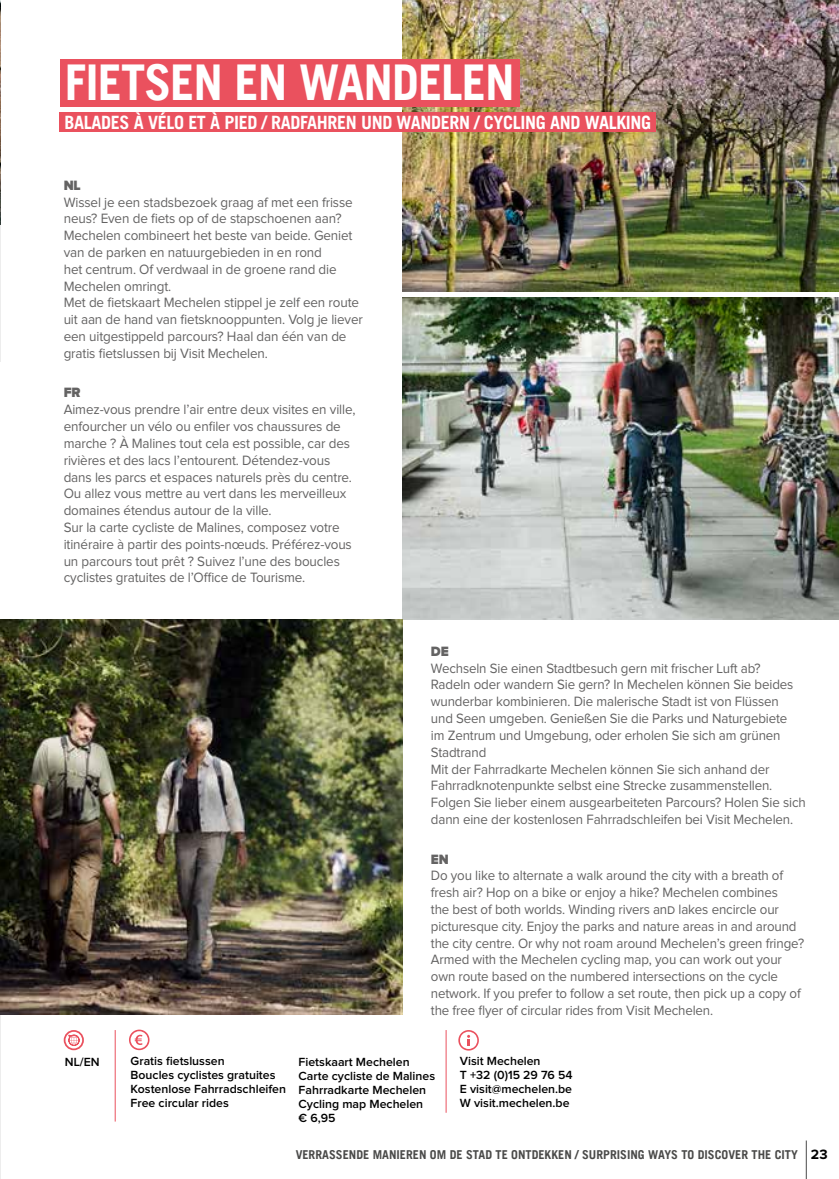
<style>
.page{position:relative;width:839px;height:1179px;background:#fff}
.page>*{position:absolute;margin:0;border:0;box-sizing:border-box;transform-origin:0 0}
.t1{font:700 49.35px "Trade Gothic LT";letter-spacing:-.02em;color:#fff}
.t2{font:700 18.38px "Trade Gothic LT";letter-spacing:-.02em;color:#fff}
.t3{font:14px/16.8px "Proxima Nova";letter-spacing:-.01em;color:#646363;scale:.95 1}
.t4{font:14px/16.8px "Proxima Nova";letter-spacing:-.01em;color:#646363;scale:.96 1}
.t5{font:900 14px "Proxima Nova";letter-spacing:-.01em;color:#646363;scale:.96 1}
.t6{font:900 14px "Proxima Nova";letter-spacing:-.01em;color:#646363;scale:.95 1}
.t7{font:700 14px "Proxima Nova";color:#000}
.t8{font:600 12.25px/14px "Proxima Nova";color:#000}
.t9{font:700 12.25px "Trade Gothic LT";color:#4a4a49}
</style>
<div class="page">
<img style="left:402px;top:0;width:436px;height:291px">
<hr style="left:0;top:0;width:1px;height:362px;background:#ededed">
<hr style="left:0;top:716px;width:1px;height:462px;background:#ededed">
<img style="left:402px;top:297px;width:436px;height:322px">
<div style="left:60px;top:60px;width:459px;height:47px;background:#ea515e"></div>
<div style="left:60px;top:113px;width:596px;height:19px;background:#ea515e"></div>
<hr style="left:115px;top:1029px;width:1px;height:92px;background:#ea515e">
<hr style="left:445px;top:1029px;width:1px;height:83px;background:#ea515e">
<svg style="left:129px;top:1029px;width:20px;height:20px"></svg>
<div style="left:64px;top:1029px;width:20px;height:21px;border:2px solid #ea515e;border-radius:50%"></div>
<svg style="left:69px;top:1034px;width:10px;height:11px"></svg>
<svg style="left:458px;top:1030px;width:21px;height:20px"></svg>
<img style="left:1px;top:619px;width:401px;height:395px">
<img style="left:0;top:0;width:1px;height:224px">
<hr style="left:805px;top:1140px;width:1px;height:38px;background:#4a4a49">
<h1 class="t1" style="left:65px;top:52px;width:451px">FIETSEN EN WANDELEN</h1>
<h2 class="t2" style="left:64px;top:111px;width:588px">BALADES À VÉLO ET À PIED / RADFAHREN UND WANDERN / CYCLING AND WALKING</h2>
<p class="t5" style="left:64px;top:179px;width:19px">NL</p>
<p class="t4" style="left:64px;top:194px;width:313px">Wissel je een stadsbezoek graag af met een frisse neus? Even de fiets op of de stapschoenen aan?<br>Mechelen combineert het beste van beide. Geniet van de parken en natuurgebieden in en rond<br>het centrum. Of verdwaal in de groene rand die Mechelen omringt.<br>Met de fietskaart Mechelen stippel je zelf een route uit aan de hand van fietsknooppunten. Volg je liever een uitgestippeld parcours? Haal dan één van de gratis fietslussen bij Visit Mechelen.</p>
<p class="t5" style="left:64px;top:386px;width:19px">FR</p>
<p class="t4" style="left:64px;top:402px;width:305px">Aimez-vous prendre l’air entre deux visites en ville, enfourcher un vélo ou enfiler vos chaussures de marche ? À Malines tout cela est possible, car des rivières et des lacs l’entourent. Détendez-vous dans les parcs et espaces naturels près du centre.<br>Ou allez vous mettre au vert dans les merveilleux domaines étendus autour de la ville.<br>Sur la carte cycliste de Malines, composez votre itinéraire à partir des points-nœuds. Préférez-vous un parcours tout prêt ? Suivez l’une des boucles cyclistes gratuites de l’Office de Tourisme.</p>
<p class="t8" style="left:65px;top:1054px;width:36px">NL/EN</p>
<p class="t5" style="left:431px;top:644px;width:20px">DE</p>
<p class="t3" style="left:431px;top:660px;width:396px">Wechseln Sie einen Stadtbesuch gern mit frischer Luft ab?<br>Radeln oder wandern Sie gern? In Mechelen können Sie beides wunderbar kombinieren. Die malerische Stadt ist von Flüssen<br>und Seen umgeben. Genießen Sie die Parks und Naturgebiete<br>im Zentrum und Umgebung, oder erholen Sie sich am grünen Stadtrand<br>Mit der Fahrradkarte Mechelen können Sie sich anhand der Fahrradknotenpunkte selbst eine Strecke zusammenstellen.<br>Folgen Sie lieber einem ausgearbeiteten Parcours? Holen Sie sich dann eine der kostenlosen Fahrradschleifen bei Visit Mechelen.</p>
<p class="t6" style="left:431px;top:852px;width:20px">EN</p>
<p class="t3" style="left:431px;top:867px;width:394px">Do you like to alternate a walk around the city with a breath of fresh air? Hop on a bike or enjoy a hike? Mechelen combines<br>the best of both worlds. Winding rivers anD lakes encircle our picturesque city. Enjoy the parks and nature areas in and around the city centre. Or why not roam around Mechelen’s green fringe?<br>Armed with the Mechelen cycling map, you can work out your own route based on the numbered intersections on the cycle network. If you prefer to follow a set route, then pick up a copy of the free flyer of circular rides from Visit Mechelen.</p>
<p class="t8" style="left:298px;top:1054px;width:138px">Fietskaart Mechelen<br>Carte cycliste de Malines<br>Fahrradkarte Mechelen<br>Cycling map Mechelen<br>€ 6,95</p>
<p class="t8" style="left:131px;top:1053px;width:157px">Gratis fietslussen<br>Boucles cyclistes gratuites<br>Kostenlose Fahrradschleifen<br>Free circular rides</p>
<p class="t8" style="left:460px;top:1053px;width:114px">Visit Mechelen<br>T +32 (0)15 29 76 54<br>E visit@mechelen.be<br>W visit.mechelen.be</p>
<p class="t9" style="left:295px;top:1146px;width:503px">VERRASSENDE MANIEREN OM DE STAD TE ONTDEKKEN / SURPRISING WAYS TO DISCOVER THE CITY</p>
<p class="t7" style="left:810px;top:1147px;width:18px">23</p>
</div>
